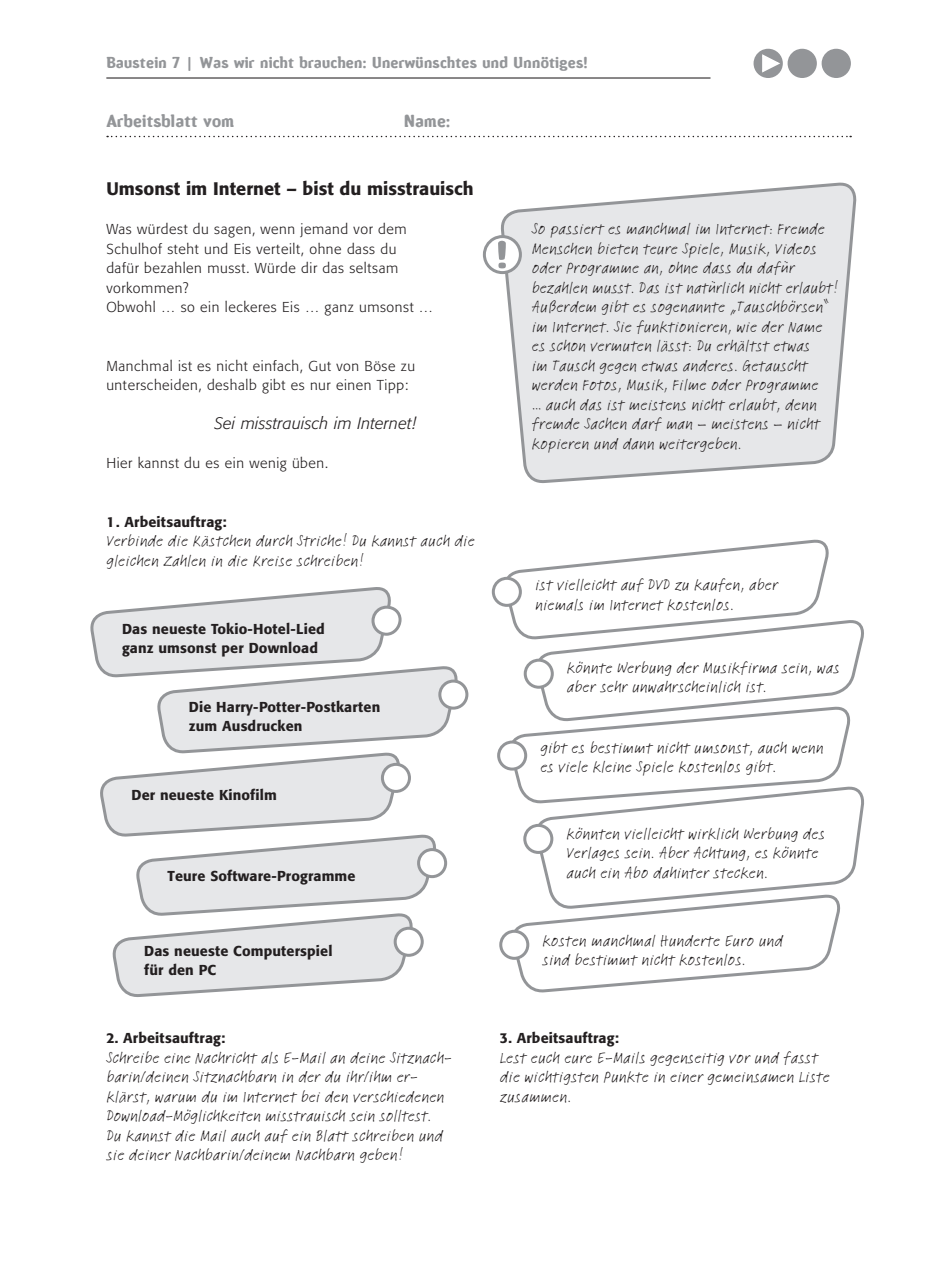
<style>
.page{position:relative;width:936px;height:1263px;background:#fff}
.page>*{position:absolute;margin:0;border:0;box-sizing:border-box;transform-origin:0 0}
._01_Rubrik{font:500 18px "Formata BQ";color:#231f20}
._04_Tipp_Info-Kasten_Schreibschrift{font:16.5px/19.5px "Linotype Feltpen";letter-spacing:.015em;color:#231f20}
._04_Überschrift{font:italic 300 16.5px "Formata BQ";letter-spacing:.01em;color:#231f20}
.t1{font:16.5px "Amoebia Drop";letter-spacing:.02em;color:#939598}
.t2{font:15px "Amoebia Drop";letter-spacing:.02em;color:#939598}
._04_Fließtext_EinZeilensetzer{font:300 14.25px "Formata BQ";letter-spacing:.04em;color:#231f20}
._04_Überschrift-2{font:500 14.25px "Formata BQ";letter-spacing:.01em;color:#231f20}
</style>
<div class="page">
<hr style="left:106px;top:77px;width:604px;height:2px;background:#231f20">
<svg style="left:107px;top:136px;width:744px;height:1px"></svg>
<svg style="left:501px;top:182px;width:356px;height:301px;background:#e6e7e9"></svg>
<svg style="left:482px;top:234px;width:41px;height:42px"></svg>
<svg style="left:90px;top:587px;width:379px;height:410px"></svg>
<svg style="left:491px;top:539px;width:373px;height:454px"></svg>
<svg style="left:753px;top:48px;width:98px;height:30px"></svg>
<p class="t2" style="left:106px;top:55px;width:483px">Baustein 7 | Was wir nicht brauchen: Unerwünschtes und Unnötiges!</p>
<p class="t1" style="left:106px;top:112px;width:129px">Arbeitsblatt vom</p>
<p class="t1" style="left:404px;top:112px;width:48px">Name:</p>
<p class="_01_Rubrik" style="left:106px;top:178px;width:369px">Umsonst im Internet – bist du misstrauisch</p>
<p class="_04_Fließtext_EinZeilensetzer" style="left:106px;top:221px;width:302px">Was würdest du sagen, wenn jemand vor dem</p>
<p class="_04_Fließtext_EinZeilensetzer" style="left:106px;top:240px;width:291px">Schulhof steht und Eis verteilt, ohne dass du</p>
<p class="_04_Fließtext_EinZeilensetzer" style="left:106px;top:260px;width:293px">dafür bezahlen musst. Würde dir das seltsam</p>
<p class="_04_Fließtext_EinZeilensetzer" style="left:106px;top:279px;width:84px">vorkommen?</p>
<p class="_04_Fließtext_EinZeilensetzer" style="left:106px;top:299px;width:328px">Obwohl … so ein leckeres Eis … ganz umsonst …</p>
<p class="_04_Fließtext_EinZeilensetzer" style="left:106px;top:357px;width:310px">Manchmal ist es nicht einfach, Gut von Böse zu</p>
<p class="_04_Fließtext_EinZeilensetzer" style="left:106px;top:377px;width:303px">unterscheiden, deshalb gibt es nur einen Tipp:</p>
<p class="_04_Überschrift" style="left:214px;top:413px;width:203px">Sei misstrauisch im Internet!</p>
<p class="_04_Fließtext_EinZeilensetzer" style="left:106px;top:455px;width:223px">Hier kannst du es ein wenig üben.</p>
<p class="_04_Überschrift-2" style="left:106px;top:513px;width:122px">1. Arbeitsauftrag:</p>
<p class="_04_Tipp_Info-Kasten_Schreibschrift" style="left:106px;top:531px;width:370px">Verbinde die Kästchen durch Striche! Du kannst auch die gleichen Zahlen in die Kreise schreiben!</p>
<p class="_04_Überschrift-2" style="left:122px;top:620px;width:204px">Das neueste Tokio-Hotel-Lied</p>
<p class="_04_Überschrift-2" style="left:122px;top:639px;width:197px">ganz umsonst per Download</p>
<p class="_04_Überschrift-2" style="left:189px;top:698px;width:193px">Die Harry-Potter-Postkarten</p>
<p class="_04_Überschrift-2" style="left:189px;top:717px;width:115px">zum Ausdrucken</p>
<p class="_04_Überschrift-2" style="left:131px;top:786px;width:147px">Der neueste Kinofilm</p>
<p class="_04_Überschrift-2" style="left:168px;top:867px;width:189px">Teure Software-Programme</p>
<p class="_04_Überschrift-2" style="left:144px;top:942px;width:190px">Das neueste Computerspiel</p>
<p class="_04_Überschrift-2" style="left:144px;top:961px;width:73px">für den PC</p>
<p class="_04_Überschrift-2" style="left:106px;top:1029px;width:120px">2. Arbeitsauftrag:</p>
<p class="_04_Tipp_Info-Kasten_Schreibschrift" style="left:106px;top:1047px;width:347px">Schreibe eine Nachricht als E-Mail an deine Sitznach&shy;barin/deinen Sitznachbarn in der du ihr/ihm er&shy;klärst, warum du im Internet bei den verschiedenen Download-Möglichkeiten misstrauisch sein solltest.<br>Du kannst die Mail auch auf ein Blatt schreiben und sie deiner Nachbarin/deinem Nachbarn geben!</p>
<p class="_04_Tipp_Info-Kasten_Schreibschrift" style="left:531px;top:219px;width:294px">So passiert es manchmal im Internet: Fremde<br>Menschen bieten teure Spiele, Musik, Videos oder Programme an, ohne dass du dafür</p>
<p class="_04_Tipp_Info-Kasten_Schreibschrift" style="left:531px;top:277px;width:307px">bezahlen musst. Das ist natürlich nicht erlaubt!<br>Außerdem gibt es sogenannte „Tauschbörsen“ im Internet. Sie funktionieren, wie der Name</p>
<p class="_04_Tipp_Info-Kasten_Schreibschrift" style="left:531px;top:336px;width:280px">es schon vermuten lässt: Du erhältst etwas</p>
<p class="_04_Tipp_Info-Kasten_Schreibschrift" style="left:531px;top:355px;width:289px">im Tausch gegen etwas anderes. Getauscht werden Fotos, Musik, Filme oder Programme … auch das ist meistens nicht erlaubt, denn fremde Sachen darf man – meistens – nicht kopieren und dann weitergeben.</p>
<p class="_04_Tipp_Info-Kasten_Schreibschrift" style="left:535px;top:575px;width:244px">ist vielleicht auf DVD zu kaufen, aber</p>
<p class="_04_Tipp_Info-Kasten_Schreibschrift" style="left:535px;top:594px;width:200px">niemals im Internet kostenlos.</p>
<p class="_04_Tipp_Info-Kasten_Schreibschrift" style="left:567px;top:657px;width:274px">könnte Werbung der Musikfirma sein, was</p>
<p class="_04_Tipp_Info-Kasten_Schreibschrift" style="left:567px;top:677px;width:201px">aber sehr unwahrscheinlich ist.</p>
<p class="_04_Tipp_Info-Kasten_Schreibschrift" style="left:540px;top:737px;width:284px">gibt es bestimmt nicht umsonst, auch wenn</p>
<p class="_04_Tipp_Info-Kasten_Schreibschrift" style="left:540px;top:757px;width:237px">es viele kleine Spiele kostenlos gibt.</p>
<p class="_04_Tipp_Info-Kasten_Schreibschrift" style="left:566px;top:823px;width:260px">könnten vielleicht wirklich Werbung des</p>
<p class="_04_Tipp_Info-Kasten_Schreibschrift" style="left:566px;top:843px;width:253px">Verlages sein. Aber Achtung, es könnte</p>
<p class="_04_Tipp_Info-Kasten_Schreibschrift" style="left:566px;top:862px;width:203px">auch ein Abo dahinter stecken.</p>
<p class="_04_Tipp_Info-Kasten_Schreibschrift" style="left:542px;top:930px;width:242px">kosten manchmal Hunderte Euro und</p>
<p class="_04_Tipp_Info-Kasten_Schreibschrift" style="left:542px;top:950px;width:204px">sind bestimmt nicht kostenlos.</p>
<p class="_04_Überschrift-2" style="left:500px;top:1029px;width:120px">3. Arbeitsauftrag:</p>
<p class="_04_Tipp_Info-Kasten_Schreibschrift" style="left:500px;top:1047px;width:319px">Lest euch eure E-Mails gegenseitig vor und fasst</p>
<p class="_04_Tipp_Info-Kasten_Schreibschrift" style="left:500px;top:1067px;width:331px">die wichtigsten Punkte in einer gemeinsamen Liste zusammen.</p>
</div>
